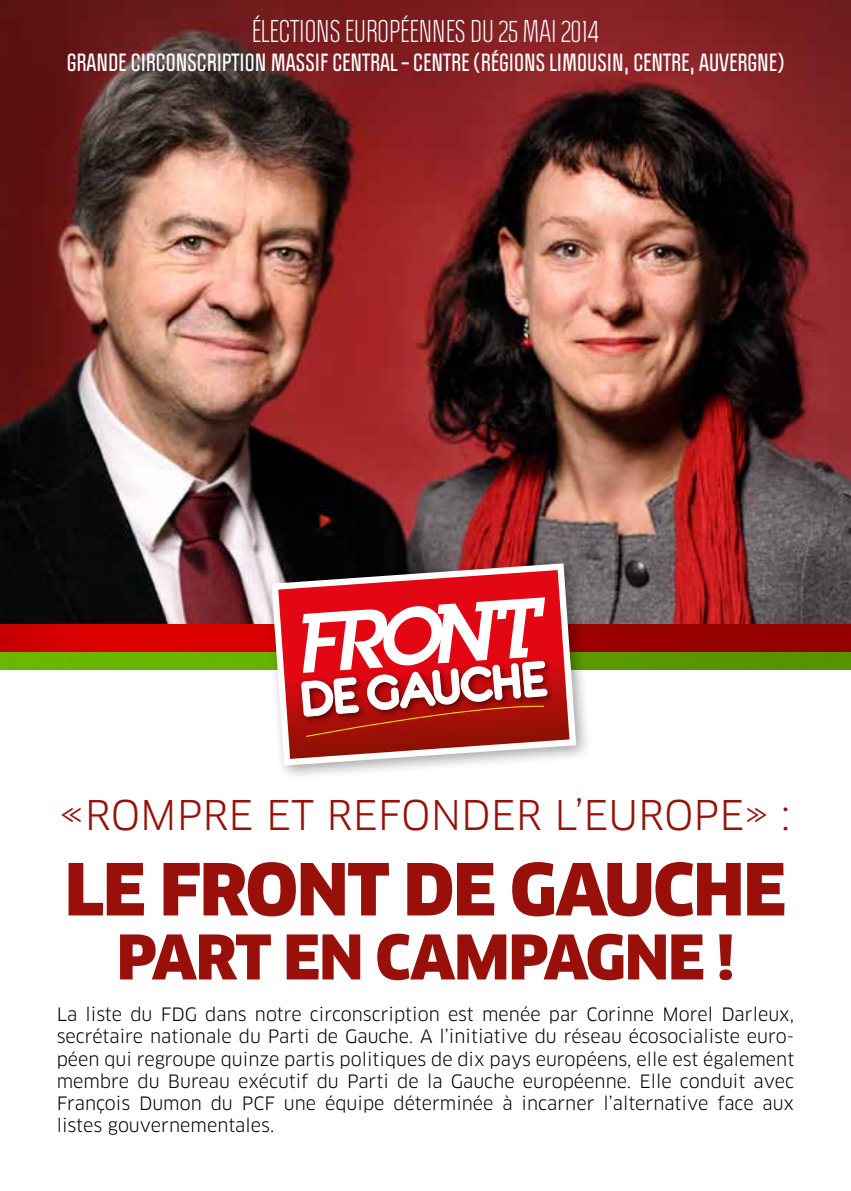
<style>
.page{position:relative;width:851px;height:1191px;background:#fff}
.page>*{position:absolute;margin:0;border:0;box-sizing:border-box;transform-origin:0 0}
.t1{font:900 70px "Clan OT";letter-spacing:-.02em;color:#99100a}
.t2{font:900 60px "Clan OT";letter-spacing:-.02em;color:#99100a}
.t3{font:40px "Clan OT";color:#99100a}
.t4{font:27.6px "Politica";color:#fff}
.t5{font:700 21.8px "Politica";color:#fff}
.t6{font:18px/22px "Clan OT";color:#000;text-align:justify}
</style>
<div class="page">
<img style="left:0;top:0;width:850px;height:652px">
<svg style="left:0;top:652px;width:850px;height:17px;background:#60a500"></svg>
<div style="left:263px;top:555px;width:329px;height:226px;background:#000;opacity:.35"></div>
<svg style="left:268px;top:560px;width:311px;height:209px"></svg>
<h3 class="t4" style="left:252px;top:14px;width:348px">ÉLECTIONS EUROPÉENNES DU 25 MAI 2014</h3>
<p class="t5" style="left:67px;top:48px;width:719px">GRANDE CIRCONSCRIPTION MASSIF CENTRAL – CENTRE (RÉGIONS LIMOUSIN, CENTRE, AUVERGNE)</p>
<h3 class="t3" style="left:61px;top:791px;width:731px">«ROMPRE ET REFONDER L’EUROPE» :</h3>
<h1 class="t1" style="left:65px;top:848px;width:723px">LE FRONT DE GAUCHE</h1>
<h2 class="t2" style="left:117px;top:921px;width:619px">PART EN CAMPAGNE !</h2>
<p class="t6" style="left:57px;top:1003px;width:739px">La liste du FDG dans notre circonscription est menée par Corinne Morel Darleux, secrétaire nationale du Parti de Gauche. A l’initiative du réseau écosocialiste euro&shy;péen qui regroupe quinze partis politiques de dix pays européens, elle est également membre du Bureau exécutif du Parti de la Gauche européenne. Elle conduit avec François Dumon du PCF une équipe déterminée à incarner l’alternative face aux listes gouvernementales.</p>
</div>
